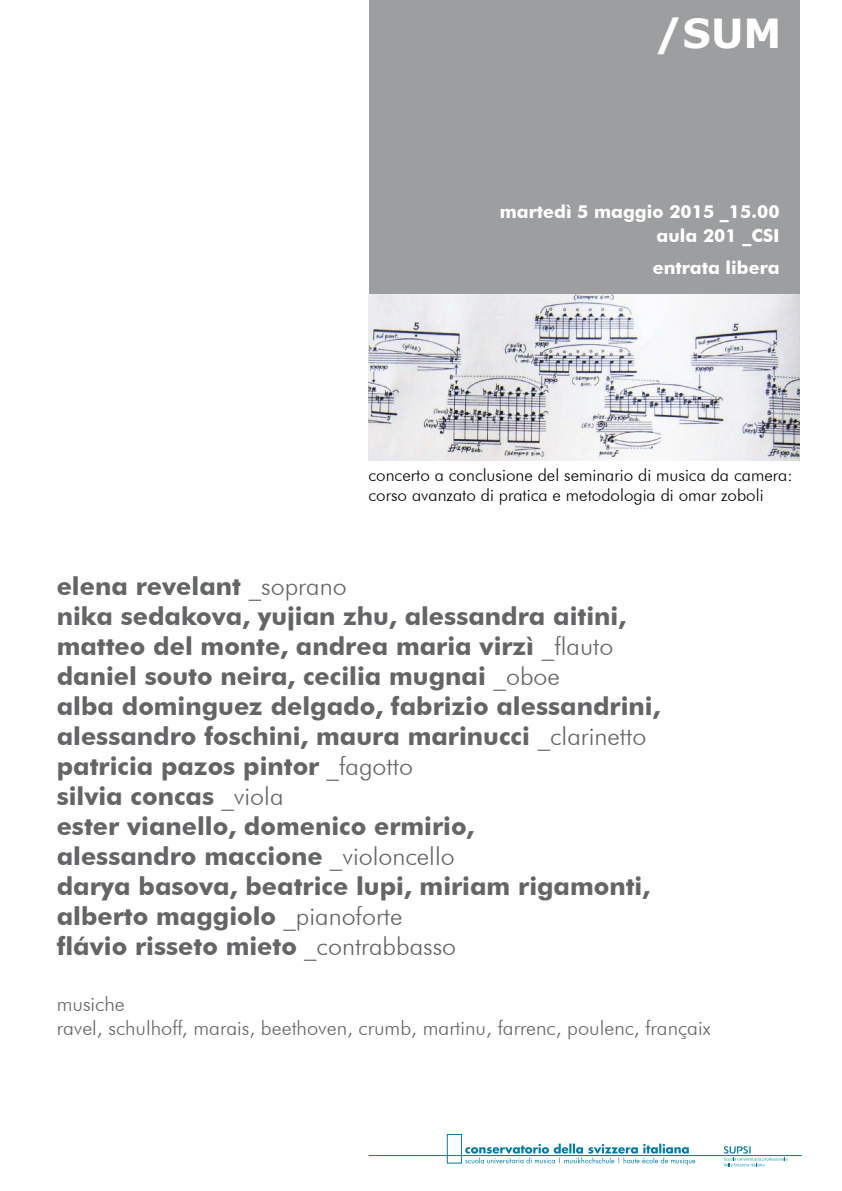
<style>
.page{position:relative;width:842px;height:1191px;background:#fff}
.page>*{position:absolute;margin:0;border:0;box-sizing:border-box;transform-origin:0 0}
.t1{font:700 40px "Verdana";color:#fff}
.t2{font:700 25px/30px "Futura BT";color:#646567}
.t3{font:300 20px/24px "Futura BT";color:#646567}
.t4{font:700 18px/24px "Futura BT";color:#fff;text-align:right}
.t5{font:300 17px/20.4px "Futura BT";color:#000}
.s1{font-weight:300}
</style>
<div class="page">
<div style="left:369px;top:0;width:430px;height:295px;background:#9c9e9f"></div>
<svg style="left:368px;top:1134px;width:434px;height:32px"></svg>
<img style="left:369px;top:295px;width:430px;height:165px">
<h1 class="t1" style="left:655px;top:5px;width:128px">/SUM</h1>
<p class="t4" style="left:500px;top:199px;width:281px">martedì 5 maggio 2015 _15.00 aula 201 _CSI</p>
<p class="t4" style="left:653px;top:255px;width:128px">entrata libera</p>
<p class="t5" style="left:369px;top:464px;width:426px">concerto a conclusione del seminario di musica da camera: corso avanzato di pratica e metodologia di omar zoboli</p>
<p class="t2" style="left:57px;top:570px;width:605px">elena revelant <span class="s1">_soprano<br></span>nika sedakova, yujian zhu, alessandra aitini, matteo del monte, andrea maria virzì <span class="s1">_flauto </span>daniel souto neira, cecilia mugnai <span class="s1">_oboe<br></span>alba dominguez delgado, fabrizio alessandrini, alessandro foschini, maura marinucci <span class="s1">_clarinetto </span>patricia pazos pintor <span class="s1">_fagotto<br></span>silvia concas <span class="s1">_viola<br></span>ester vianello, domenico ermirio,<br>alessandro maccione <span class="s1">_violoncello<br></span>darya basova, beatrice lupi, miriam rigamonti, alberto maggiolo <span class="s1">_pianoforte<br></span>flávio risseto mieto <span class="s1">_contrabbasso</span></p>
<p class="t3" style="left:57px;top:992px;width:655px">musiche<br>ravel, schulhoff, marais, beethoven, crumb, martinu, farrenc, poulenc, françaix</p>
</div>
